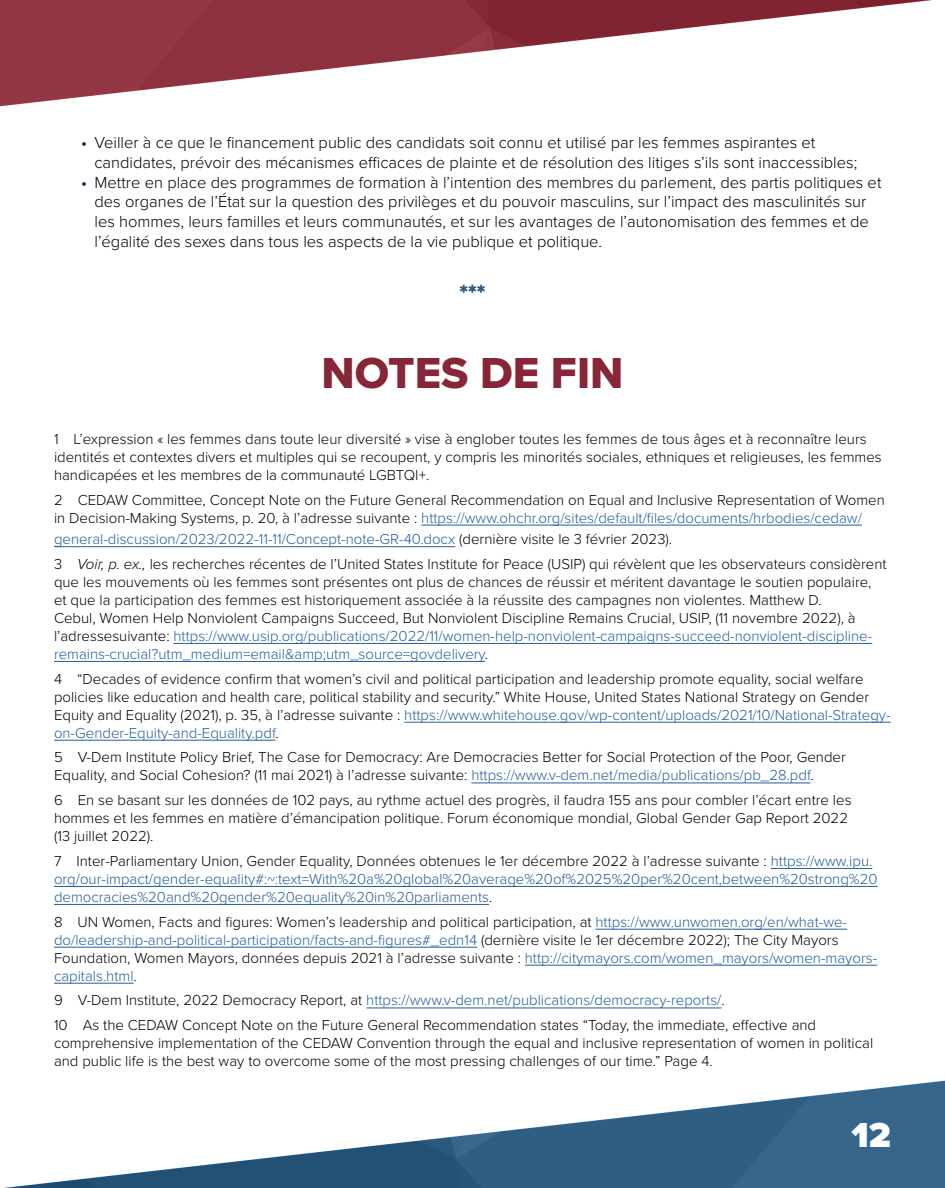
<style>
.page{position:relative;width:945px;height:1188px;background:#fff}
.page>*{position:absolute;margin:0;border:0;box-sizing:border-box;transform-origin:0 0}
.t1{font:45px "Proxima Nova Extrabld";color:#872637}
.t2{font:900 36px "Proxima Nova";color:#fff}
.t3{font:900 24px "Proxima Nova";color:#2c597e}
.t4{font:300 16.5px/19.8px "Proxima Nova";color:#000}
.t5{font:300 15px/18px "Proxima Nova";color:#000}
.t6{font:300 15px/18px "Proxima Nova";color:#215e9e}
.s1{font-weight:600;color:#162c5d}
.s2{color:#215e9e}
.s3{font-style:italic}
.s4{color:#000}
</style>
<div class="page">
<img style="left:0;top:0;width:932px;height:1009px">
<svg style="left:4px;top:1080px;width:941px;height:108px"></svg>
<hr style="left:421px;top:525px;width:441px;height:1px;background:#215e9e">
<hr style="left:54px;top:546px;width:401px;height:1px;background:#215e9e">
<hr style="left:174px;top:643px;width:698px;height:1px;background:#215e9e">
<hr style="left:54px;top:661px;width:431px;height:1px;background:#215e9e">
<hr style="left:404px;top:722px;width:487px;height:1px;background:#215e9e">
<hr style="left:54px;top:740px;width:221px;height:1px;background:#215e9e">
<hr style="left:471px;top:783px;width:339px;height:1px;background:#215e9e">
<hr style="left:771px;top:868px;width:101px;height:1px;background:#215e9e">
<hr style="left:54px;top:886px;width:824px;height:1px;background:#215e9e">
<hr style="left:54px;top:904px;width:435px;height:1px;background:#215e9e">
<hr style="left:595px;top:929px;width:252px;height:1px;background:#215e9e">
<hr style="left:54px;top:947px;width:423px;height:1px;background:#215e9e">
<hr style="left:525px;top:965px;width:352px;height:1px;background:#215e9e">
<hr style="left:54px;top:983px;width:80px;height:1px;background:#215e9e">
<hr style="left:366px;top:1008px;width:355px;height:1px;background:#215e9e">
<p class="t4" style="left:94px;top:132px;width:764px;text-indent:-13px"><span class="s1">•</span> Veiller à ce que le financement public des candidats soit connu et utilisé par les femmes aspirantes et candidates, prévoir des mécanismes efficaces de plainte et de résolution des litiges s’ils sont inaccessibles;</p>
<p class="t4" style="left:94px;top:171px;width:789px;text-indent:-13px"><span class="s1">•</span> Mettre en place des programmes de formation à l’intention des membres du parlement, des partis politiques et des organes de l’État sur la question des privilèges et du pouvoir masculins, sur l’impact des masculinités sur les hommes, leurs familles et leurs communautés, et sur les avantages de l’autonomisation des femmes et de l’égalité des sexes dans tous les aspects de la vie publique et politique.</p>
<h3 class="t3" style="left:459px;top:275px;width:28px">***</h3>
<h1 class="t1" style="left:322px;top:339px;width:303px">NOTES DE FIN</h1>
<p class="t5" style="left:54px;top:429px;width:829px">1 L’expression « les femmes dans toute leur diversité » vise à englober toutes les femmes de tous âges et à reconnaître leurs identités et contextes divers et multiples qui se recoupent, y compris les minorités sociales, ethniques et religieuses, les femmes handicapées et les membres de la communauté LGBTQI+.</p>
<p class="t5" style="left:54px;top:490px;width:832px">2 CEDAW Committee, Concept Note on the Future General Recommendation on Equal and Inclusive Representation of Women in Decision-Making Systems, p. 20, à l’adresse suivante : <span class="s2">https://www.ohchr.org/sites/default/files/documents/hrbodies/cedaw/</span></p>
<p class="t5" style="left:54px;top:526px;width:834px;line-height:24.8px"><span class="s2">general-discussion/2023/2022-11-11/Concept-note-GR-40.docx</span> (dernière visite le 3 février 2023).<br>3 <span class="s3">Voir, p. ex.,</span> les recherches récentes de l’United States Institute for Peace (USIP) qui révèlent que les observateurs considèrent</p>
<p class="t5" style="left:54px;top:572px;width:820px">que les mouvements où les femmes sont présentes ont plus de chances de réussir et méritent davantage le soutien populaire, et que la participation des femmes est historiquement associée à la réussite des campagnes non violentes. Matthew D.<br>Cebul, Women Help Nonviolent Campaigns Succeed, But Nonviolent Discipline Remains Crucial, USIP, (11 novembre 2022), à l’adressesuivante: <span class="s2">https://www.usip.org/publications/2022/11/women-help-nonviolent-campaigns-succeed-nonviolent-discipline&shy;remains-crucial?utm_medium=email&amp;amp;utm_source=govdelivery</span>.</p>
<p class="t5" style="left:54px;top:669px;width:838px">4 “Decades of evidence confirm that women’s civil and political participation and leadership promote equality, social welfare policies like education and health care, political stability and security.” White House, United States National Strategy on Gender Equity and Equality (2021), p. 35, à l’adresse suivante : <span class="s2">https://www.whitehouse.gov/wp-content/uploads/2021/10/National-Strategy&shy;on-Gender-Equity-and-Equality.pdf</span>.</p>
<p class="t5" style="left:54px;top:748px;width:793px">5 V-Dem Institute Policy Brief, The Case for Democracy: Are Democracies Better for Social Protection of the Poor, Gender<br>Equality, and Social Cohesion? (11 mai 2021) à l’adresse suivante: <span class="s2">https://www.v-dem.net/media/publications/pb_28.pdf</span>.</p>
<p class="t5" style="left:54px;top:790px;width:799px">6 En se basant sur les données de 102 pays, au rythme actuel des progrès, il faudra 155 ans pour combler l’écart entre les hommes et les femmes en matière d’émancipation politique. Forum économique mondial, Global Gender Gap Report 2022 (13 juillet 2022).</p>
<p class="t6" style="left:54px;top:851px;width:825px"><span class="s4">7 Inter-Parliamentary Union, Gender Equality, Données obtenues le 1er décembre 2022 à l’adresse suivante :</span> https://www.ipu. org/our-impact/gender-equality#:~:text=With%20a%20global%20average%20of%2025%20per%20cent,between%20strong%20 democracies%20and%20gender%20equality%20in%20parliaments<span class="s4">.</span></p>
<p class="t5" style="left:54px;top:912px;width:825px">8 UN Women, Facts and figures: Women’s leadership and political participation, at <span class="s2">https://www.unwomen.org/en/what-we&shy;do/leadership-and-political-participation/facts-and-figures#_edn14</span> (dernière visite le 1er décembre 2022); The City Mayors Foundation, Women Mayors, données depuis 2021 à l’adresse suivante : <span class="s2">http://citymayors.com/women_mayors/women-mayors&shy;capitals.html</span>.</p>
<p class="t5" style="left:54px;top:987px;width:764px;line-height:24.8px">9 V-Dem Institute, 2022 Democracy Report, at <span class="s2">https://www.v-dem.net/publications/democracy-reports/</span>.<br>10 As the CEDAW Concept Note on the Future General Recommendation states “Today, the immediate, effective and</p>
<p class="t5" style="left:54px;top:1033px;width:821px">comprehensive implementation of the CEDAW Convention through the equal and inclusive representation of women in political and public life is the best way to overcome some of the most pressing challenges of our time.” Page 4.</p>
<h2 class="t2" style="left:852px;top:1108px;width:41px">12</h2>
</div>
